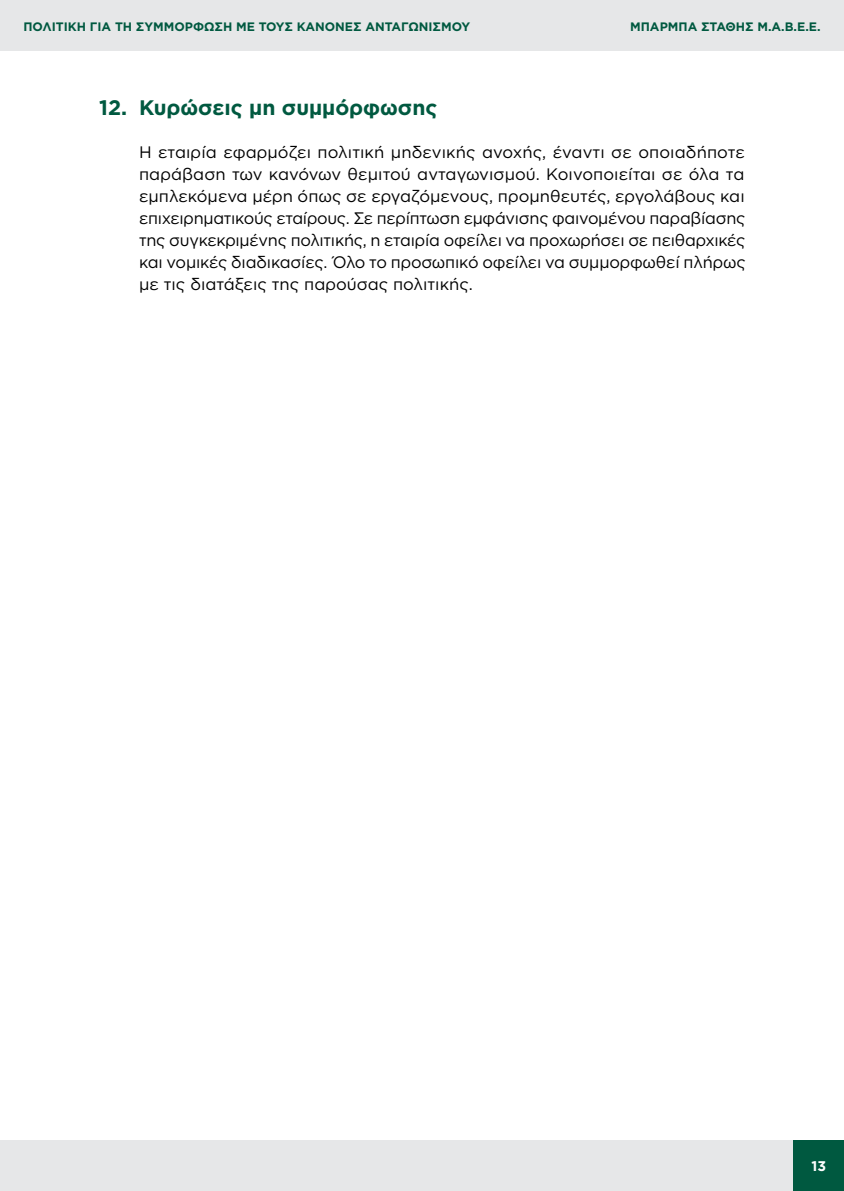
<style>
.page{position:relative;width:844px;height:1191px;background:#fff}
.page>*{position:absolute;margin:0;border:0;box-sizing:border-box;transform-origin:0 0}
.t1{font:700 21px "Gotham Greek";color:#005940}
.t2{font:16.62px/21.9px "Gotham Greek";color:#000;text-align:justify}
.t3{font:700 14px "Gotham Greek";color:#fff}
.t4{font:700 12.25px "Gotham Greek";color:#005940}
</style>
<div class="page">
<div style="left:0;top:0;width:843px;height:50px;background:#e6e7e8"></div>
<div style="left:0;top:1140px;width:843px;height:51px;background:#e6e7e8"></div>
<div style="left:793px;top:1140px;width:50px;height:51px;background:#005940"></div>
<p class="t4" style="left:23px;top:19px;width:448px">ΠΟΛΙΤΙΚΗ ΓΙΑ ΤΗ ΣΥΜΜΟΡΦΩΣΗ ΜΕ ΤΟΥΣ ΚΑΝΟΝΕΣ ΑΝΤΑΓΩΝΙΣΜΟΥ</p>
<p class="t4" style="left:630px;top:19px;width:192px">ΜΠΆΡΜΠΑ ΣΤΆΘΗΣ Μ.Α.Β.Ε.Ε.</p>
<p class="t1" style="left:99px;top:95px;width:339px">12. Κυρώσεις μη συμμόρφωσης</p>
<p class="t2" style="left:139px;top:141px;width:608px">Η εταιρία εφαρμόζει πολιτική μηδενικής ανοχής, έναντι σε οποιαδήποτε παράβαση των κανόνων θεμιτού ανταγωνισμού. Κοινοποιείται σε όλα τα εμπλεκόμενα μέρη όπως σε εργαζόμενους, προμηθευτές, εργολάβους και επιχειρηματικούς εταίρους. Σε περίπτωση εμφάνισης φαινομένου παραβίασης της συγκεκριμένης πολιτικής, η εταιρία οφείλει να προχωρήσει σε πειθαρχικές και νομικές διαδικασίες. Όλο το προσωπικό οφείλει να συμμορφωθεί πλήρως με τις διατάξεις της παρούσας πολιτικής.</p>
<p class="t3" style="left:811px;top:1157px;width:16px">13</p>
</div>
